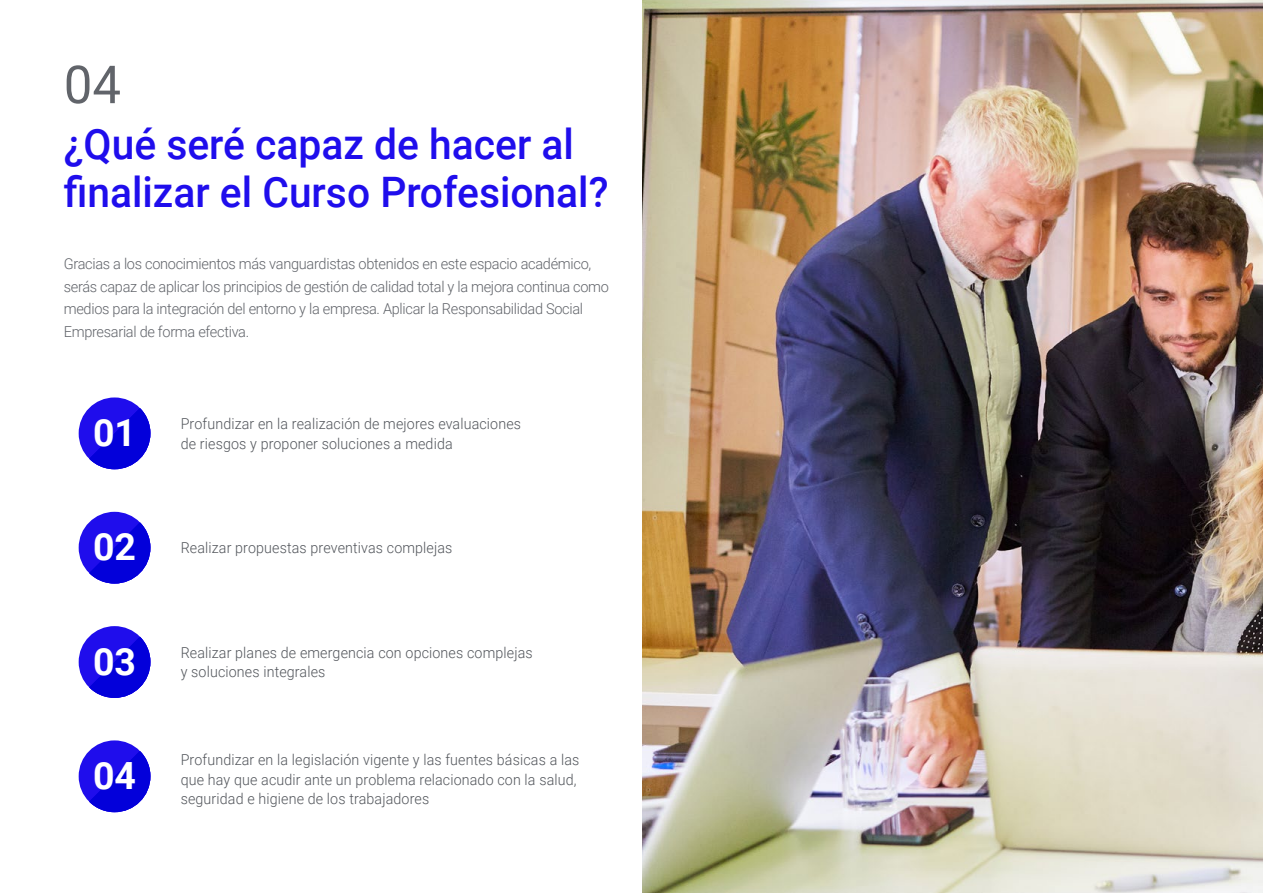
<style>
.page{position:relative;width:1263px;height:893px;background:#fff}
.page>*{position:absolute;margin:0;border:0;box-sizing:border-box;transform-origin:0 0}
.t1{font:52.5px "Roboto";color:#61646a}
.t2{font:500 42px/48px "Roboto";color:#1f0dec}
.t3{font:700 37.5px "Roboto";color:#fff}
.t4{font:300 15px/19.5px "Roboto";letter-spacing:.01em;color:#52555b;scale:.95 1}
.t5{font:300 15px/22.5px "Roboto";letter-spacing:-.02em;color:#61646a}
</style>
<div class="page">
<img style="left:642px;top:0;width:621px;height:893px">
<div style="left:79px;top:512px;width:71px;height:72px;background:#1f0dec;border-radius:50%"></div>
<svg style="left:89px;top:522px;width:61px;height:62px"></svg>
<div style="left:79px;top:740px;width:71px;height:72px;background:#1f0dec;border-radius:50%"></div>
<svg style="left:89px;top:751px;width:61px;height:61px"></svg>
<div style="left:79px;top:626px;width:71px;height:72px;background:#1f0dec;border-radius:50%"></div>
<svg style="left:89px;top:637px;width:61px;height:61px"></svg>
<div style="left:79px;top:397px;width:71px;height:72px;background:#1f0dec;border-radius:50%"></div>
<svg style="left:89px;top:408px;width:61px;height:61px"></svg>
<h1 class="t1" style="left:64px;top:48px;width:59px">04</h1>
<h2 class="t2" style="left:64px;top:119px;width:546px">¿Qué seré capaz de hacer al finalizar el Curso Profesional?</h2>
<p class="t5" style="left:64px;top:252px;width:547px">Gracias a los conocimientos más vanguardistas obtenidos en este espacio académico, serás capaz de aplicar los principios de gestión de calidad total y la mejora continua como medios para la integración del entorno y la empresa. Aplicar la Responsabilidad Social Empresarial de forma efectiva.</p>
<h3 class="t3" style="left:93px;top:406px;width:45px">01</h3>
<p class="t4" style="left:181px;top:414px;width:360px">Profundizar en la realización de mejores evaluaciones</p>
<p class="t4" style="left:181px;top:433px;width:288px">de riesgos y proponer soluciones a medida</p>
<h3 class="t3" style="left:93px;top:521px;width:45px">02</h3>
<p class="t4" style="left:181px;top:538px;width:288px">Realizar propuestas preventivas complejas</p>
<h3 class="t3" style="left:93px;top:635px;width:45px">03</h3>
<p class="t4" style="left:181px;top:642px;width:372px">Realizar planes de emergencia con opciones complejas y soluciones integrales</p>
<h3 class="t3" style="left:93px;top:749px;width:45px">04</h3>
<p class="t4" style="left:181px;top:750px;width:421px">Profundizar en la legislación vigente y las fuentes básicas a las que hay que acudir ante un problema relacionado con la salud, seguridad e higiene de los trabajadores</p>
</div>
